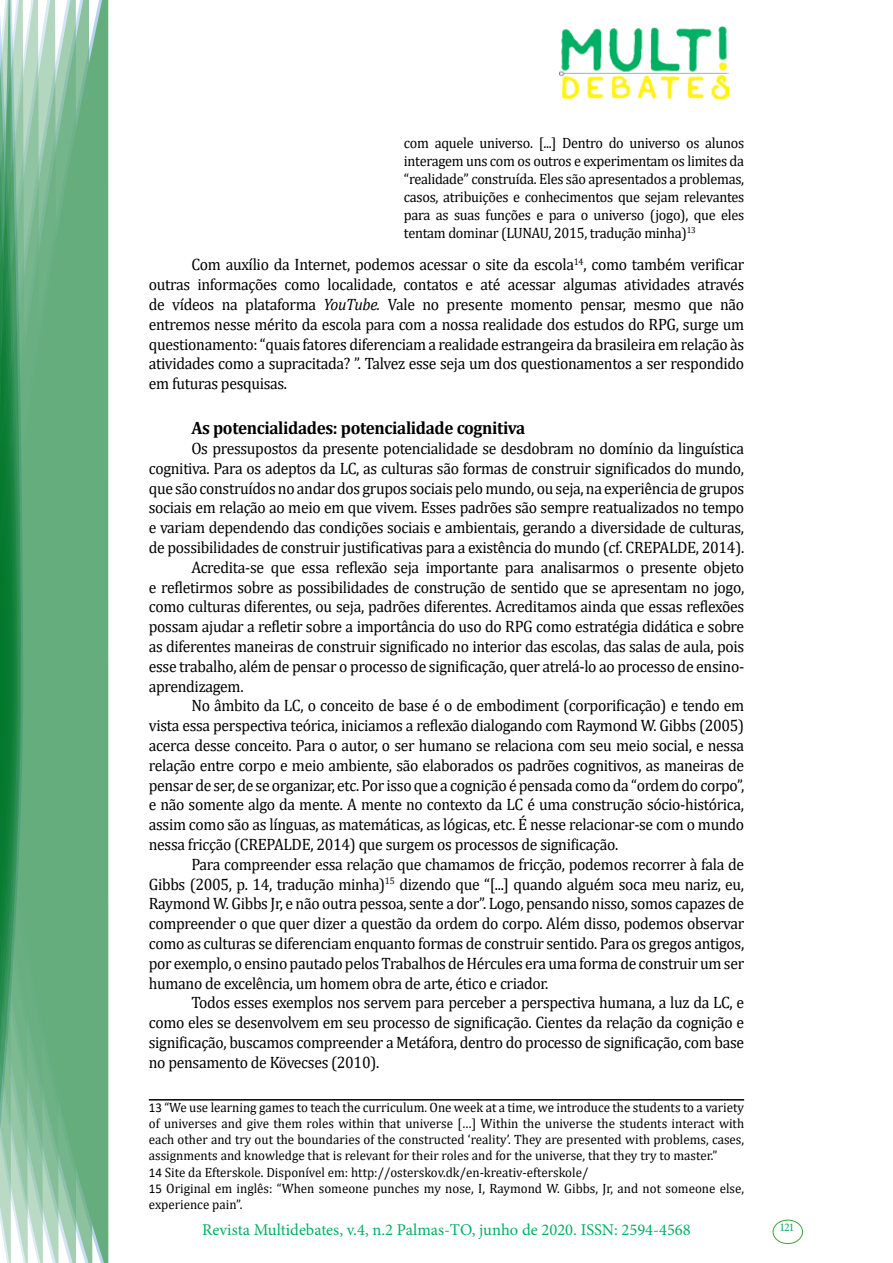
<style>
.page{position:relative;width:893px;height:1263px;background:#fff}
.page>*{position:absolute;margin:0;border:0;box-sizing:border-box;transform-origin:0 0}
.t1{font:700 18px "Cambria";letter-spacing:-.02em;color:#000;scale:.95 1}
.t2{font:16.5px/19.8px "Cambria";letter-spacing:-.02em;color:#000;text-align:justify;scale:.95 1}
.t3{font:16.5px "Minion Pro";color:#00b064}
.t4{font:15px/18px "Cambria";letter-spacing:-.02em;color:#000;text-align:justify;scale:.95 1}
.t5{font:13.5px/16.2px "Cambria";color:#000;scale:.96 1}
.t6{font:11.7px "Minion Pro";color:#00b064}
.s1{font-style:italic}
.s2{font-family:"Calibri"}
</style>
<div class="page">
<img style="left:559px;top:26px;width:169px;height:72px">
<div style="left:95px;top:0;width:14px;height:1263px;background:#66ad7e"></div>
<svg style="left:79px;top:0;width:16px;height:1263px;background:#6cb083"></svg>
<svg style="left:62px;top:0;width:17px;height:1263px;background:#6fb287"></svg>
<svg style="left:45px;top:0;width:17px;height:1263px;background:#77b68d"></svg>
<svg style="left:30px;top:0;width:15px;height:1263px;background:#7bb891"></svg>
<svg style="left:0;top:0;width:30px;height:1263px;background:#5ba779"></svg>
<div style="left:772px;top:1219px;width:31px;height:25px;border:1px solid #3fa535;border-radius:50%"></div>
<hr style="left:149px;top:1099px;width:595px;height:1px;background:#000">
<p class="t4" style="left:404px;top:134px;width:360px">com aquele universo. [...] Dentro do universo os alunos interagem uns com os outros e experimentam os limites da “realidade” construída. Eles são apresentados a problemas, casos, atribuições e conhecimentos que sejam relevantes para as suas funções e para o universo (jogo), que eles tentam dominar (LUNAU, 2015, tradução minha)<sup>13</sup></p>
<p class="t2" style="left:149px;top:255px;width:628px;text-indent:43px">Com auxílio da Internet, podemos acessar o site da escola<sup>14</sup>, como também verificar outras informações como localidade, contatos e até acessar algumas atividades através de vídeos na plataforma <span class="s1">YouTube.</span> Vale no presente momento pensar, mesmo que não entremos nesse mérito da escola para com a nossa realidade dos estudos do RPG, surge um questionamento: “quais fatores diferenciam a realidade estrangeira da brasileira em relação às atividades como a supracitada? ”. Talvez esse seja um dos questionamentos a ser respondido em futuras pesquisas.</p>
<p class="t1" style="left:191px;top:415px;width:353px">As potencialidades: potencialidade cognitiva</p>
<p class="t2" style="left:191px;top:438px;width:583px">Os pressupostos da presente potencialidade se desdobram no domínio da linguística</p>
<p class="t2" style="left:149px;top:458px;width:628px">cognitiva. Para os adeptos da LC, as culturas são formas de construir significados do mundo,</p>
<p class="t2" style="left:149px;top:478px;width:628px">que são construídos no andar dos grupos sociais pelo mundo, ou seja, na experiência de grupos</p>
<p class="t2" style="left:149px;top:498px;width:628px">sociais em relação ao meio em que vivem. Esses padrões são sempre reatualizados no tempo</p>
<p class="t2" style="left:149px;top:517px;width:628px">e variam dependendo das condições sociais e ambientais, gerando a diversidade de culturas,</p>
<p class="t2" style="left:149px;top:537px;width:628px">de possibilidades de construir justificativas para a existência do mundo (cf. CREPALDE, 2014).</p>
<p class="t2" style="left:191px;top:557px;width:583px">Acredita-se que essa reflexão seja importante para analisarmos o presente objeto</p>
<p class="t2" style="left:149px;top:577px;width:628px">e refletirmos sobre as possibilidades de construção de sentido que se apresentam no jogo,</p>
<p class="t2" style="left:149px;top:597px;width:628px">como culturas diferentes, ou seja, padrões diferentes. Acreditamos ainda que essas reflexões</p>
<p class="t2" style="left:149px;top:616px;width:628px">possam ajudar a refletir sobre a importância do uso do RPG como estratégia didática e sobre</p>
<p class="t2" style="left:149px;top:636px;width:628px">as diferentes maneiras de construir significado no interior das escolas, das salas de aula, pois</p>
<p class="t2" style="left:149px;top:656px;width:628px">esse trabalho, além de pensar o processo de significação, quer atrelá-lo ao processo de ensino-</p>
<p class="t2" style="left:149px;top:676px;width:101px">aprendizagem.</p>
<p class="t2" style="left:191px;top:696px;width:583px">No âmbito da LC, o conceito de base é o de embodiment (corporificação) e tendo em</p>
<p class="t2" style="left:149px;top:715px;width:628px">vista essa perspectiva teórica, iniciamos a reflexão dialogando com Raymond W. Gibbs (2005)</p>
<p class="t2" style="left:149px;top:735px;width:628px">acerca desse conceito. Para o autor, o ser humano se relaciona com seu meio social, e nessa</p>
<p class="t2" style="left:149px;top:755px;width:628px">relação entre corpo e meio ambiente, são elaborados os padrões cognitivos, as maneiras de</p>
<p class="t2" style="left:149px;top:775px;width:628px">pensar de ser, de se organizar, etc. Por isso que a cognição é pensada como da “ordem do corpo”,</p>
<p class="t2" style="left:149px;top:795px;width:628px">e não somente algo da mente. A mente no contexto da LC é uma construção sócio-histórica,</p>
<p class="t2" style="left:149px;top:814px;width:628px">assim como são as línguas, as matemáticas, as lógicas, etc. É nesse relacionar-se com o mundo</p>
<p class="t2" style="left:149px;top:834px;width:496px">nessa fricção (CREPALDE, 2014) que surgem os processos de significação.</p>
<p class="t2" style="left:191px;top:854px;width:583px">Para compreender essa relação que chamamos de fricção, podemos recorrer à fala de</p>
<p class="t2" style="left:149px;top:874px;width:628px">Gibbs (2005, p. 14, tradução minha)<sup>15</sup> dizendo que “[...] quando alguém soca meu nariz, eu,</p>
<p class="t2" style="left:149px;top:894px;width:628px">Raymond W. Gibbs Jr, e não outra pessoa, sente a dor”. Logo, pensando nisso, somos capazes de</p>
<p class="t2" style="left:149px;top:913px;width:628px">compreender o que quer dizer a questão da ordem do corpo. Além disso, podemos observar</p>
<p class="t2" style="left:149px;top:933px;width:628px">como as culturas se diferenciam enquanto formas de construir sentido. Para os gregos antigos,</p>
<p class="t2" style="left:149px;top:953px;width:628px">por exemplo, o ensino pautado pelos Trabalhos de Hércules era uma forma de construir um ser</p>
<p class="t2" style="left:149px;top:973px;width:422px">humano de excelência, um homem obra de arte, ético e criador.</p>
<p class="t2" style="left:191px;top:993px;width:583px">Todos esses exemplos nos servem para perceber a perspectiva humana, a luz da LC, e</p>
<p class="t2" style="left:149px;top:1012px;width:628px">como eles se desenvolvem em seu processo de significação. Cientes da relação da cognição e</p>
<p class="t2" style="left:149px;top:1032px;width:628px">significação, buscamos compreender a Metáfora, dentro do processo de significação, com base</p>
<p class="t2" style="left:149px;top:1052px;width:244px">no pensamento de Kövecses (2010).</p>
<p class="t5" style="left:149px;top:1099px;width:622px"><span class="s2">13</span> “We use learning games to teach the curriculum. One week at a time, we introduce the students to a variety of universes and give them roles within that universe […] Within the universe the students interact with each other and try out the boundaries of the constructed ‘reality’. They are presented with problems, cases, assignments and knowledge that is relevant for their roles and for the universe, that they try to master.”<br><span class="s2">14</span> Site da Efterskole. Disponível em: http://osterskov.dk/en-kreativ-efterskole/<br><span class="s2">15</span> Original em inglês: “When someone punches my nose, I, Raymond W. Gibbs, Jr, and not someone else, experience pain”.</p>
<p class="t3" style="left:202px;top:1218px;width:490px">Revista Multidebates, v.4, n.2 Palmas-TO, junho de 2020. ISSN: 2594-4568</p>
<p class="t6" style="left:779px;top:1219px;width:16px">121</p>
</div>
